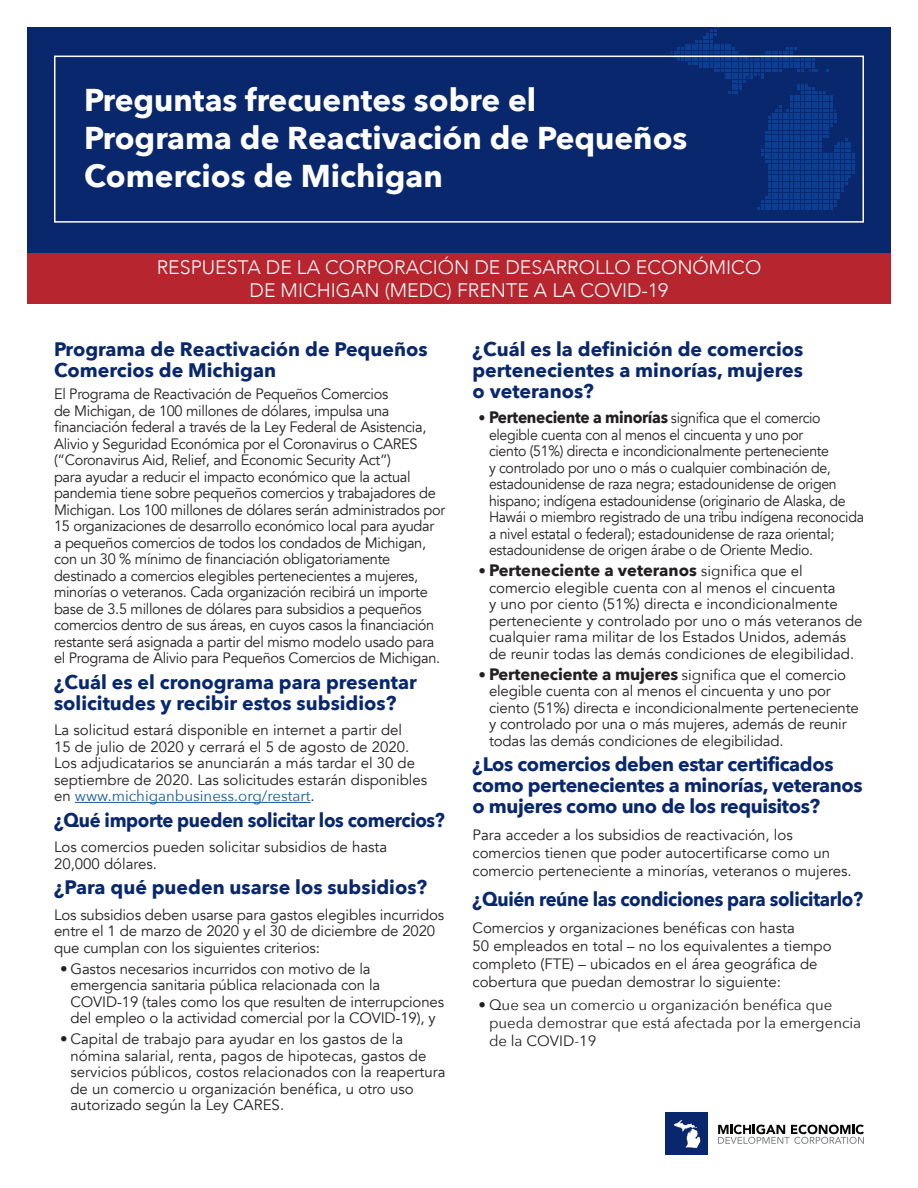
<style>
.page{position:relative;width:918px;height:1188px;background:#fff}
.page>*{position:absolute;margin:0;border:0;box-sizing:border-box;transform-origin:0 0}
.t1{font:700 31.5px/37.8px "Avenir Next";color:#fff}
.t2{font:700 19.5px/21px "Avenir Next";letter-spacing:-.02em;color:#08276c;text-align:justify}
.t3{font:700 19.5px/21px "Avenir Next";color:#08276c}
.t4{font:700 19.5px "Avenir Next";letter-spacing:-.02em;color:#08276c;scale:.94 1}
.t5{font:300 19.5px/23.4px "Avenir";color:#fff;text-align:center}
.t6{font:700 16.5px "Avenir Next";letter-spacing:-.01em;color:#231f20}
.t7{font:700 16.5px "Avenir Next";letter-spacing:-.01em;color:#231f20;scale:.94 1}
.t8{font:15px/16.5px "Avenir";letter-spacing:-.01em;color:#231f20}
.t9{font:15px/16.5px "Avenir";letter-spacing:-.01em;color:#231f20;scale:.94 1}
.t10{font:15px/18px "Avenir Next";color:#231f20}
.s1{font-family:"Avenir Next";color:#175d9e}
.s2{font-weight:400;font-size:15px}
.s3{font-family:"Avenir";font-weight:400;font-size:15px}
</style>
<div class="page">
<div style="left:27px;top:27px;width:864px;height:229px;background:#08276c"></div>
<div style="left:666px;top:1113px;width:42px;height:42px;background:#08276c"></div>
<svg style="left:674px;top:1120px;width:26px;height:28px"></svg>
<svg style="left:718px;top:1125px;width:146px;height:19px"></svg>
<svg style="left:671px;top:27px;width:183px;height:183px"></svg>
<div style="left:54px;top:56px;width:810px;height:167px;border:2px solid #fff"></div>
<div style="left:27px;top:254px;width:864px;height:50px;background:#b7252e"></div>
<hr style="left:75px;top:802px;width:236px;height:1px;background:#175d9e">
<p class="t1" style="left:84px;top:81px;width:454px">Preguntas frecuentes sobre el</p>
<p class="t1" style="left:84px;top:118px;width:605px">Programa de Reactivación de Pequeños<br>Comercios de Michigan</p>
<h2 class="t5" style="left:157px;top:256px;width:606px">RESPUESTA DE LA CORPORACIÓN DE DESARROLLO ECONÓMICO<br>DE MICHIGAN (MEDC) FRENTE A LA COVID-19</h2>
<h2 class="t3" style="left:54px;top:338px;width:375px">Programa de Reactivación de Pequeños<br>Comercios de Michigan</h2>
<p class="t8" style="left:54px;top:386px;width:393px">El Programa de Reactivación de Pequeños Comercios<br>de Michigan, de 100 millones de dólares, impulsa una financiación federal a través de la Ley Federal de Asistencia, Alivio y Seguridad Económica por el Coronavirus o CARES (“Coronavirus Aid, Relief, and Economic Security Act”)<br>para ayudar a reducir el impacto económico que la actual pandemia tiene sobre pequeños comercios y trabajadores de Michigan. Los 100 millones de dólares serán administrados por 15 organizaciones de desarrollo económico local para ayudar a pequeños comercios de todos los condados de Michigan, con un 30 % mínimo de financiación obligatoriamente destinado a comercios elegibles pertenecientes a mujeres, minorías o veteranos. Cada organización recibirá un importe base de 3.5 millones de dólares para subsidios a pequeños comercios dentro de sus áreas, en cuyos casos la financiación restante será asignada a partir del mismo modelo usado para el Programa de Alivio para Pequeños Comercios de Michigan.</p>
<p class="t3" style="left:54px;top:671px;width:364px">¿Cuál es el cronograma para presentar solicitudes y recibir estos subsidios?</p>
<p class="t8" style="left:54px;top:722px;width:375px">La solicitud estará disponible en internet a partir del<br>15 de julio de 2020 y cerrará el 5 de agosto de 2020.<br>Los adjudicatarios se anunciarán a más tardar el 30 de septiembre de 2020. Las solicitudes estarán disponibles en <span class="s1">www.michiganbusiness.org/restart</span>.</p>
<p class="t4" style="left:54px;top:803px;width:417px">¿Qué importe pueden solicitar los comercios?</p>
<p class="t8" style="left:54px;top:839px;width:335px">Los comercios pueden solicitar subsidios de hasta<br>20,000 dólares.</p>
<p class="t3" style="left:54px;top:877px;width:375px">¿Para qué pueden usarse los subsidios?</p>
<p class="t8" style="left:54px;top:907px;width:392px">Los subsidios deben usarse para gastos elegibles incurridos entre el 1 de marzo de 2020 y el 30 de diciembre de 2020 que cumplan con los siguientes criterios:</p>
<p class="t8" style="left:70px;top:961px;width:375px;text-indent:-10px">• Gastos necesarios incurridos con motivo de la emergencia sanitaria pública relacionada con la COVID-19 (tales como los que resulten de interrupciones del empleo o la actividad comercial por la COVID-19), y</p>
<p class="t8" style="left:70px;top:1031px;width:376px;text-indent:-10px">• Capital de trabajo para ayudar en los gastos de la nómina salarial, renta, pagos de hipotecas, gastos de servicios públicos, costos relacionados con la reapertura de un comercio u organización benéfica, u otro uso autorizado según la Ley CARES.</p>
<p class="t2" style="left:472px;top:338px;width:332px">¿Cuál es la definición de comercios pertenecientes a minorías, mujeres o veteranos?</p>
<p class="t7" style="left:478px;top:403px;width:366px"><span class="s2">•</span> Perteneciente a minorías <span class="s3">significa que el comercio</span></p>
<p class="t9" style="left:489px;top:427px;width:400px">elegible cuenta con al menos el cincuenta y uno por<br>ciento (51%) directa e incondicionalmente perteneciente<br>y controlado por uno o más o cualquier combinación de, estadounidense de raza negra; estadounidense de origen hispano; indígena estadounidense (originario de Alaska, de Hawái o miembro registrado de una tribu indígena reconocida a nivel estatal o federal); estadounidense de raza oriental; estadounidense de origen árabe o de Oriente Medio.</p>
<p class="t6" style="left:478px;top:556px;width:326px"><span class="s2">•</span> Perteneciente a veteranos <span class="s2">significa</span> <span class="s3">que el</span></p>
<p class="t8" style="left:489px;top:580px;width:375px">comercio elegible cuenta con al menos el cincuenta<br>y uno por ciento (51%) directa e incondicionalmente perteneciente y controlado por uno o más veteranos de cualquier rama militar de los Estados Unidos, además de reunir todas las demás condiciones de elegibilidad.</p>
<p class="t6" style="left:478px;top:660px;width:369px"><span class="s2">•</span> Perteneciente a mujeres <span class="s2">significa</span> <span class="s3">que el comercio</span></p>
<p class="t8" style="left:489px;top:683px;width:371px">elegible cuenta con al menos el cincuenta y uno por ciento (51%) directa e incondicionalmente perteneciente y controlado por una o más mujeres, además de reunir todas las demás condiciones de elegibilidad.</p>
<p class="t2" style="left:472px;top:754px;width:392px;text-align:left">¿Los comercios deben estar certificados como pertenecientes a minorías, veteranos o mujeres como uno de los requisitos?</p>
<p class="t8" style="left:472px;top:826px;width:381px;line-height:18px">Para acceder a los subsidios de reactivación, los comercios tienen que poder autocertificarse como un comercio perteneciente a minorías, veteranos o mujeres.</p>
<p class="t4" style="left:472px;top:883px;width:417px">¿Quién reúne las condiciones para solicitarlo?</p>
<h3 class="t8" style="left:472px;top:919px;width:361px;line-height:18px">Comercios y organizaciones benéficas con hasta<br>50 empleados en total – no los equivalentes a tiempo completo (FTE) – ubicados en el área geográfica de cobertura que puedan demostrar lo siguiente:</h3>
<p class="t10" style="left:489px;top:995px;width:374px;text-indent:-10px">• Que sea un comercio u organización benéfica que pueda demostrar que está afectada por la emergencia de la COVID-19</p>
</div>
